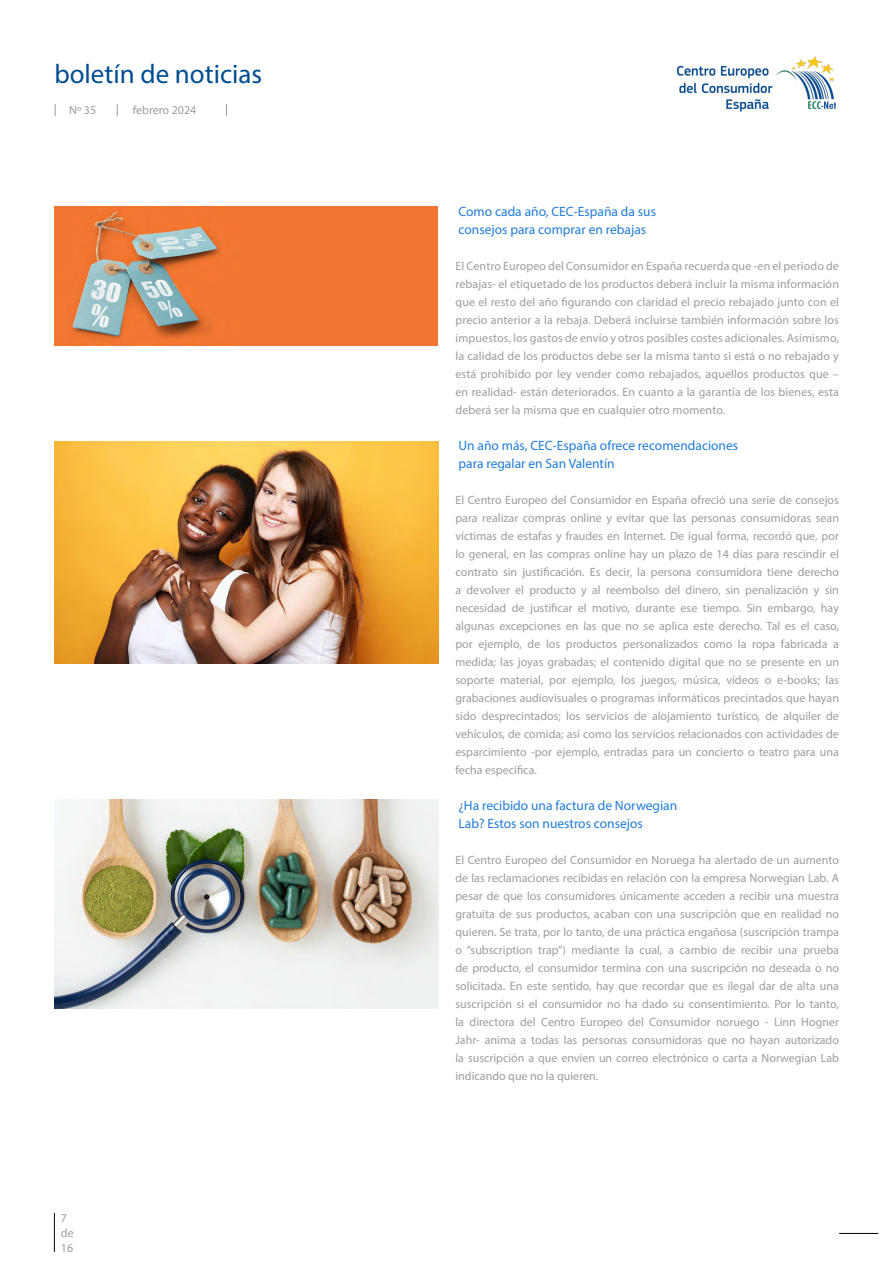
<style>
.page{position:relative;width:893px;height:1263px;background:#fff}
.page>*{position:absolute;margin:0;border:0;box-sizing:border-box;transform-origin:0 0}
.t1{font:27px "Myriad Pro";color:#004c91}
.t2{font:13.5px/18px "Myriad Pro";color:#207cd9}
.t3{font:12px/18px "Myriad Pro";color:#9d9d9d;text-align:justify}
</style>
<div class="page">
<svg style="left:55px;top:104px;width:1px;height:12px"></svg>
<svg style="left:117px;top:104px;width:1px;height:12px"></svg>
<svg style="left:226px;top:104px;width:1px;height:12px"></svg>
<hr style="left:839px;top:1233px;width:39px;height:1px;background:#000">
<img style="left:676px;top:56px;width:159px;height:56px">
<hr style="left:54px;top:1213px;width:1px;height:39px;background:#000">
<img style="left:54px;top:206px;width:383px;height:139px">
<img style="left:55px;top:441px;width:383px;height:222px">
<img style="left:55px;top:800px;width:383px;height:208px">
<h1 class="t1" style="left:54px;top:57px;width:209px">boletín de noticias</h1>
<p class="t3" style="left:69px;top:101px;width:29px">Nº 35</p>
<p class="t3" style="left:133px;top:101px;width:65px">febrero 2024</p>
<p class="t3" style="left:61px;top:1210px;width:14px;line-height:15px;text-align:left">7 de<br>16</p>
<p class="t2" style="left:458px;top:202px;width:199px">Como cada año, CEC-España da sus consejos para comprar en rebajas</p>
<p class="t3" style="left:455px;top:257px;width:385px">El Centro Europeo del Consumidor en España recuerda que -en el periodo de rebajas- el etiquetado de los productos deberá incluir la misma información que el resto del año figurando con claridad el precio rebajado junto con el precio anterior a la rebaja. Deberá incluirse también información sobre los impuestos, los gastos de envío y otros posibles costes adicionales. Asimismo, la calidad de los productos debe ser la misma tanto si está o no rebajado y está prohibido por ley vender como rebajados, aquellos productos que – en realidad- están deteriorados. En cuanto a la garantía de los bienes, esta deberá ser la misma que en cualquier otro momento.</p>
<p class="t2" style="left:458px;top:436px;width:281px">Un año más, CEC-España ofrece recomendaciones para regalar en San Valentín</p>
<p class="t3" style="left:455px;top:491px;width:385px">El Centro Europeo del Consumidor en España ofreció una serie de consejos para realizar compras online y evitar que las personas consumidoras sean víctimas de estafas y fraudes en Internet. De igual forma, recordó que, por lo general, en las compras online hay un plazo de 14 días para rescindir el contrato sin justificación. Es decir, la persona consumidora tiene derecho a devolver el producto y al reembolso del dinero, sin penalización y sin necesidad de justificar el motivo, durante ese tiempo. Sin embargo, hay algunas excepciones en las que no se aplica este derecho. Tal es el caso, por ejemplo, de los productos personalizados como la ropa fabricada a medida; las joyas grabadas; el contenido digital que no se presente en un soporte material, por ejemplo, los juegos, música, vídeos o e-books; las grabaciones audiovisuales o programas informáticos precintados que hayan sido desprecintados; los servicios de alojamiento turístico, de alquiler de vehículos, de comida; así como los servicios relacionados con actividades de esparcimiento -por ejemplo, entradas para un concierto o teatro para una fecha específica.</p>
<p class="t2" style="left:458px;top:796px;width:220px">¿Ha recibido una factura de Norwegian<br>Lab? Estos son nuestros consejos</p>
<p class="t3" style="left:455px;top:851px;width:385px">El Centro Europeo del Consumidor en Noruega ha alertado de un aumento de las reclamaciones recibidas en relación con la empresa Norwegian Lab. A pesar de que los consumidores únicamente acceden a recibir una muestra gratuita de sus productos, acaban con una suscripción que en realidad no quieren. Se trata, por lo tanto, de una práctica engañosa (suscripción trampa o “subscription trap”) mediante la cual, a cambio de recibir una prueba de producto, el consumidor termina con una suscripción no deseada o no solicitada. En este sentido, hay que recordar que es ilegal dar de alta una suscripción si el consumidor no ha dado su consentimiento. Por lo tanto, la directora del Centro Europeo del Consumidor noruego - Linn Hogner Jahr- anima a todas las personas consumidoras que no hayan autorizado la suscripción a que envíen un correo electrónico o carta a Norwegian Lab indicando que no la quieren.</p>
</div>
